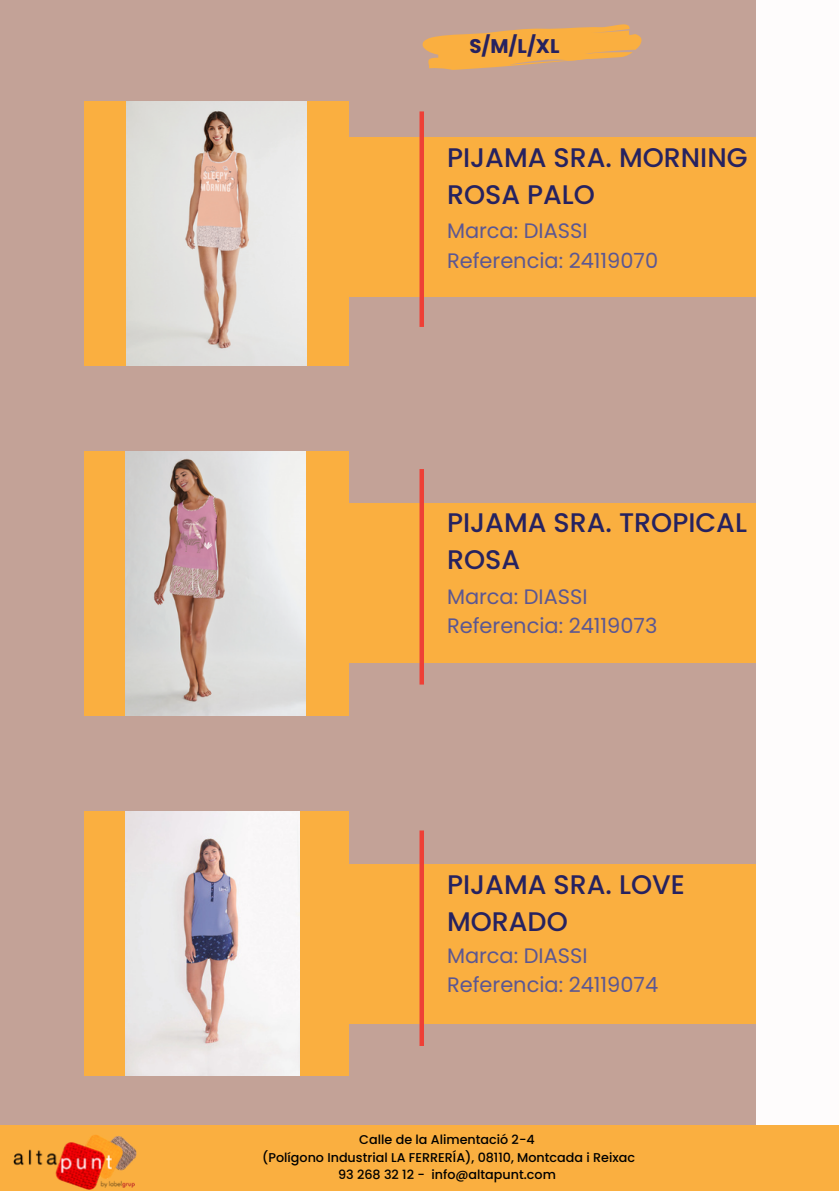
<style>
.page{position:relative;width:839px;height:1191px;background:#fff}
.page>*{position:absolute;margin:0;border:0;box-sizing:border-box;transform-origin:0 0}
.t1{font:500 26.8px/37px "Poppins";color:#262260}
.t2{font:21px/29.2px "Poppins";color:#5b5792}
.t3{font:700 19.8px "Poppins";color:#262260}
.t4{font:500 12.8px/17.6px "Poppins";color:#000;text-align:center}
</style>
<div class="page">
<div style="left:0;top:0;width:838px;height:1191px;background:#c3a297"></div>
<div style="left:309px;top:137px;width:446px;height:160px;background:#faaf40"></div>
<div style="left:309px;top:503px;width:446px;height:160px;background:#faaf40"></div>
<div style="left:341px;top:864px;width:446px;height:160px;background:#faaf40"></div>
<div style="left:755px;top:0;width:83px;height:1190px;background:#fefcfc"></div>
<div style="left:419px;top:111px;width:5px;height:216px;background:#ee4036"></div>
<div style="left:84px;top:102px;width:264px;height:264px;background:#faaf40"></div>
<div style="left:419px;top:469px;width:5px;height:216px;background:#ee4036"></div>
<div style="left:419px;top:830px;width:5px;height:216px;background:#ee4036"></div>
<div style="left:0;top:1125px;width:838px;height:66px;background:#faaf40"></div>
<img style="left:13px;top:1135px;width:123px;height:55px">
<div style="left:84px;top:812px;width:264px;height:264px;background:#faaf40"></div>
<div style="left:84px;top:451px;width:264px;height:264px;background:#faaf40"></div>
<img style="left:126px;top:102px;width:180px;height:263px">
<img style="left:126px;top:451px;width:180px;height:264px">
<img style="left:126px;top:812px;width:174px;height:264px">
<svg style="left:422px;top:24px;width:220px;height:46px"></svg>
<h3 class="t3" style="left:469px;top:32px;width:92px">S/M/L/XL</h3>
<h1 class="t1" style="left:447px;top:139px;width:302px">PIJAMA SRA. MORNING<br>ROSA PALO</h1>
<h2 class="t2" style="left:447px;top:216px;width:213px">Marca: DIASSI<br>Referencia: 24119070</h2>
<h1 class="t1" style="left:447px;top:505px;width:301px">PIJAMA SRA. TROPICAL<br>ROSA</h1>
<h2 class="t2" style="left:447px;top:582px;width:212px">Marca: DIASSI<br>Referencia: 24119073</h2>
<h1 class="t1" style="left:447px;top:866px;width:239px">PIJAMA SRA. LOVE<br>MORADO</h1>
<h2 class="t2" style="left:447px;top:941px;width:213px">Marca: DIASSI<br>Referencia: 24119074</h2>
<p class="t4" style="left:262px;top:1131px;width:374px">Calle de la Alimentació 2-4<br>(Polígono Industrial LA FERRERÍA), 08110, Montcada i Reixac<br>93 268 32 12 - info@altapunt.com</p>
</div>
